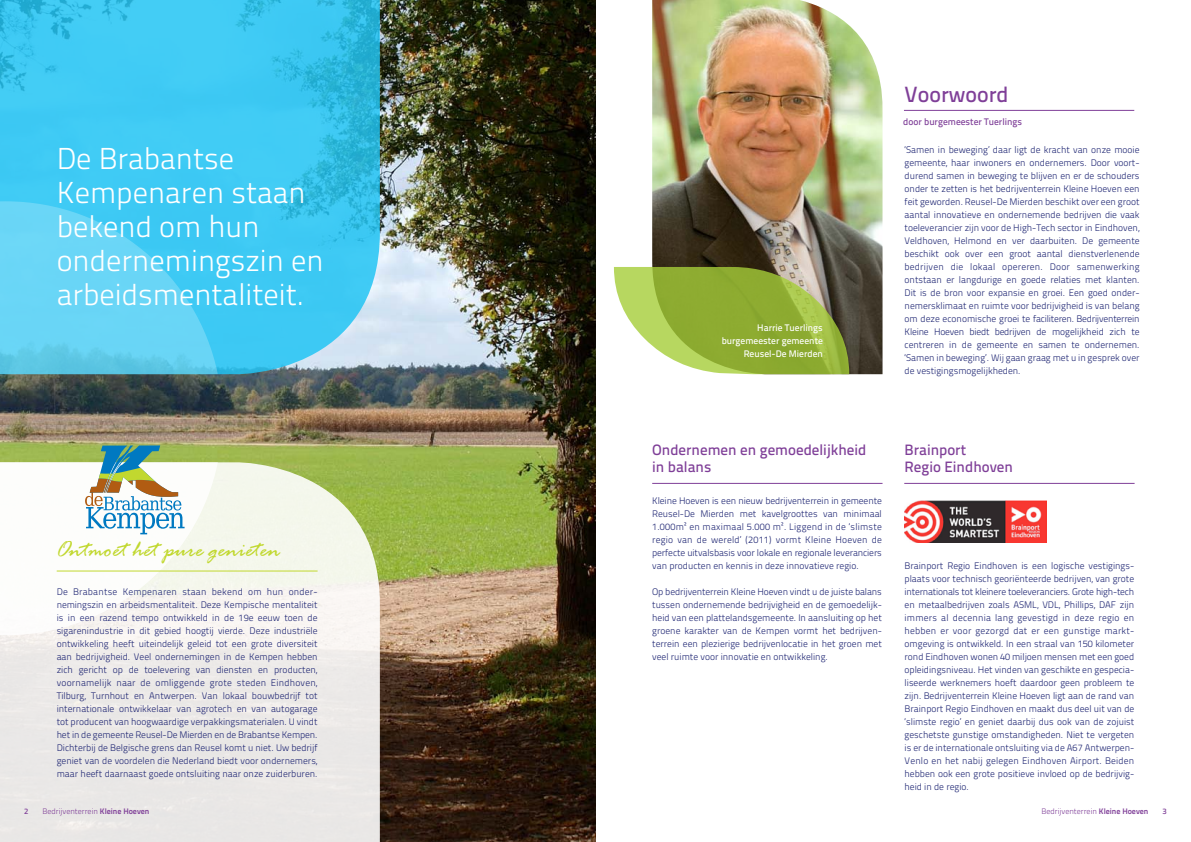
<style>
.page{position:relative;width:1191px;height:842px;background:#fff}
.page>*{position:absolute;margin:0;border:0;box-sizing:border-box;transform-origin:0 0}
.t1{font:300 30.2px/34.2px "Titillium Text 22 L";color:#fff}
.t2{font:italic 24.1px "Rage";color:#c1d82f}
.t3{font:500 22px "Titillium Text 22 L";color:#7f3f98}
.t4{font:500 15px/17px "Titillium Text 22 L";color:#7f3f98}
.t5{font:300 9.5px/13px "Titillium Text 22 L";color:#1d2472;text-align:justify}
.t6{font:500 9.5px/13px "Titillium Text 22 L";color:#fff;text-align:right}
.t7{font:500 9.5px "Titillium Text 22 L";color:#7f3f98}
.t8{font:300 8px "Titillium Text 22 L";color:#7f3f98}
.t9{font:500 8px "Titillium Text 22 L";color:#7f3f98}
.s1{font-weight:700}
</style>
<div class="page">
<img style="left:0;top:0;width:595px;height:842px">
<svg style="left:0;top:462px;width:380px;height:380px;background:#eaeae2"></svg>
<svg style="left:0;top:0;width:380px;height:374px;background:#40c7ef"></svg>
<svg style="left:0;top:201px;width:218px;height:173px;background:#5cd0f3"></svg>
<hr style="left:57px;top:570px;width:260px;height:1px;background:#c1d82f">
<img style="left:652px;top:0;width:230px;height:374px">
<img style="left:904px;top:501px;width:142px;height:41px">
<hr style="left:904px;top:110px;width:230px;height:1px;background:#7f3f98">
<hr style="left:904px;top:483px;width:230px;height:1px;background:#7f3f98">
<hr style="left:652px;top:483px;width:230px;height:1px;background:#7f3f98">
<svg style="left:614px;top:267px;width:235px;height:107px;background:#9fb655"></svg>
<svg style="left:0;top:445px;width:218px;height:190px"></svg>
<h1 class="t1" style="left:57px;top:140px;width:268px">De Brabantse<br>Kempenaren staan bekend om hun ondernemingszin en arbeidsmentaliteit.</h1>
<h2 class="t2" style="left:56px;top:536px;width:226px">Ontmoet het pure genieten</h2>
<p class="t5" style="left:57px;top:585px;width:262px">De Brabantse Kempenaren staan bekend om hun onder&shy;nemingszin en arbeidsmentaliteit. Deze Kempische mentaliteit is in een razend tempo ontwikkeld in de 19e eeuw toen de sigarenindustrie in dit gebied hoogtij vierde. Deze industriële ontwikkeling heeft uiteindelijk geleid tot een grote diversiteit aan bedrijvigheid. Veel ondernemingen in de Kempen hebben zich gericht op de toelevering van diensten en producten, voornamelijk naar de omliggende grote steden Eindhoven, Tilburg, Turnhout en Antwerpen. Van lokaal bouwbedrijf tot internationale ontwikkelaar van agrotech en van autogarage tot producent van hoogwaardige verpakkingsmaterialen. U vindt het in de gemeente Reusel-De Mierden en de Brabantse Kempen.<br>Dichterbij de Belgische grens dan Reusel komt u niet. Uw bedrijf geniet van de voordelen die Nederland biedt voor ondernemers, maar heeft daarnaast goede ontsluiting naar onze zuiderburen.</p>
<p class="t6" style="left:721px;top:321px;width:103px">Harrie Tuerlings burgemeester gemeente<br>Reusel-De Mierden</p>
<h3 class="t3" style="left:904px;top:77px;width:105px">Voorwoord</h3>
<p class="t7" style="left:903px;top:115px;width:120px">door burgemeester Tuerlings</p>
<p class="t5" style="left:904px;top:143px;width:236px">‘Samen in beweging’ daar ligt de kracht van onze mooie gemeente, haar inwoners en ondernemers. Door voort&shy;durend samen in beweging te blijven en er de schouders onder te zetten is het bedrijventerrein Kleine Hoeven een feit geworden. Reusel-De Mierden beschikt over een groot aantal innovatieve en ondernemende bedrijven die vaak toeleverancier zijn voor de High-Tech sector in Eindhoven, Veldhoven, Helmond en ver daarbuiten. De gemeente beschikt ook over een groot aantal dienstverlenende bedrijven die lokaal opereren. Door samenwerking ontstaan er langdurige en goede relaties met klanten.<br>Dit is de bron voor expansie en groei. Een goed onder&shy;nemersklimaat en ruimte voor bedrijvigheid is van belang om deze economische groei te faciliteren. Bedrijventerrein Kleine Hoeven biedt bedrijven de mogelijkheid zich te centreren in de gemeente en samen te ondernemen. ‘Samen in beweging’. Wij gaan graag met u in gesprek over de vestigingsmogelijkheden.</p>
<h3 class="t4" style="left:652px;top:440px;width:216px">Ondernemen en gemoedelijkheid in balans</h3>
<p class="t5" style="left:652px;top:494px;width:231px">Kleine Hoeven is een nieuw bedrijventerrein in gemeente Reusel-De Mierden met kavelgroottes van minimaal 1.000m² en maximaal 5.000 m². Liggend in de ‘slimste regio van de wereld’ (2011) vormt Kleine Hoeven de perfecte uitvalsbasis voor lokale en regionale leveranciers van producten en kennis in deze innovatieve regio.</p>
<p class="t5" style="left:652px;top:585px;width:231px">Op bedrijventerrein Kleine Hoeven vindt u de juiste balans tussen ondernemende bedrijvigheid en de gemoedelijk&shy;heid van een plattelandsgemeente. In aansluiting op het groene karakter van de Kempen vormt het bedrijven&shy;terrein een plezierige bedrijvenlocatie in het groen met veel ruimte voor innovatie en ontwikkeling.</p>
<h3 class="t4" style="left:904px;top:440px;width:110px">Brainport<br>Regio Eindhoven</h3>
<p class="t5" style="left:904px;top:559px;width:231px;text-align:left">Brainport Regio Eindhoven is een logische vestigings&shy;plaats voor technisch georiënteerde bedrijven, van grote internationals tot kleinere toeleveranciers. Grote high-tech en metaalbedrijven zoals ASML, VDL, Phillips, DAF zijn immers al decennia lang gevestigd in deze regio en hebben er voor gezorgd dat er een gunstige markt&shy;omgeving is ontwikkeld. In een straal van 150 kilometer rond Eindhoven wonen 40 miljoen mensen met een goed opleidingsniveau. Het vinden van geschikte en gespecia&shy;liseerde werknemers hoeft daardoor geen probleem te zijn. Bedrijventerrein Kleine Hoeven ligt aan de rand van Brainport Regio Eindhoven en maakt dus deel uit van de ‘slimste regio’ en geniet daarbij dus ook van de zojuist geschetste gunstige omstandigheden. Niet te vergeten is er de internationale ontsluiting via de A67 Antwerpen-Venlo en het nabij gelegen Eindhoven Airport. Beiden hebben ook een grote positieve invloed op de bedrijvig&shy;heid in de regio.</p>
<p class="t9" style="left:24px;top:805px;width:6px">2</p>
<p class="t8" style="left:43px;top:805px;width:108px">Bedrijventerrein <span class="s1">Kleine Hoeven</span></p>
<p class="t8" style="left:1041px;top:805px;width:108px">Bedrijventerrein <span class="s1">Kleine Hoeven</span></p>
<p class="t9" style="left:1162px;top:805px;width:6px">3</p>
</div>
